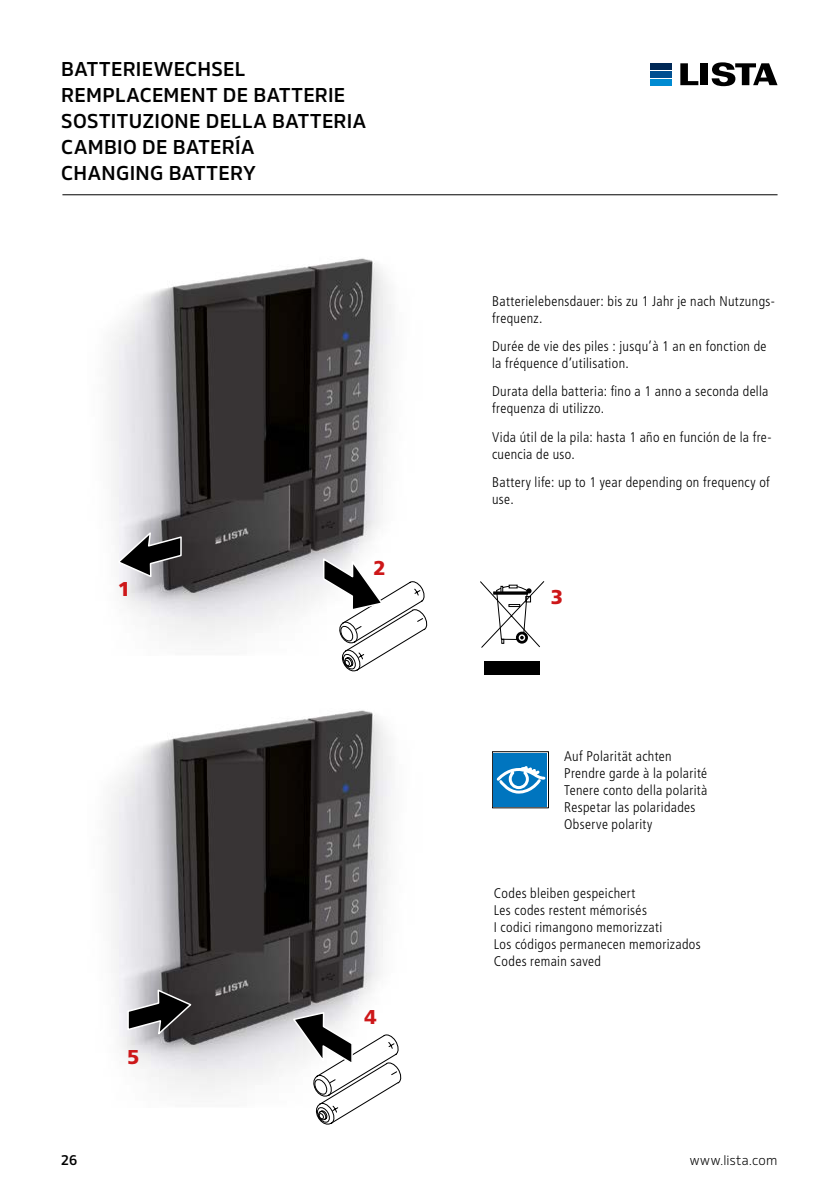
<style>
.page{position:relative;width:840px;height:1191px;background:#fff}
.page>*{position:absolute;margin:0;border:0;box-sizing:border-box;transform-origin:0 0}
.t1{font:600 20px/26px "Rleud";letter-spacing:.015em;color:#000}
.t2{font:900 20px "Frutiger LT Std";color:#cd1719}
.t3{font:300 condensed 14px/17px "Frutiger LT Std";letter-spacing:.025em;color:#000}
.t4{font:300 14px "Rleud";letter-spacing:.025em;color:#000}
.t5{font:600 14px "Rleud";color:#000}
</style>
<div class="page">
<hr style="left:62px;top:194px;width:715px;height:1px;background:#000">
<div style="left:650px;top:63px;width:22px;height:7px;background:#002856"></div>
<div style="left:650px;top:71px;width:22px;height:6px;background:#004f91"></div>
<div style="left:650px;top:79px;width:22px;height:6px;background:#008bd2"></div>
<svg style="left:680px;top:63px;width:18px;height:22px"></svg>
<div style="left:700px;top:63px;width:7px;height:22px;background:#000"></div>
<svg style="left:711px;top:62px;width:66px;height:24px"></svg>
<img style="left:109px;top:258px;width:282px;height:381px">
<img style="left:109px;top:710px;width:293px;height:381px">
<svg style="left:126px;top:988px;width:67px;height:49px;background:#605f61"></svg>
<div style="left:492px;top:751px;width:56px;height:57px;border:1px solid #000"></div>
<div style="left:493px;top:753px;width:53px;height:53px;background:#0075bf"></div>
<svg style="left:496px;top:766px;width:50px;height:28px"></svg>
<div style="left:483px;top:661px;width:56px;height:14px;background:#000"></div>
<svg style="left:480px;top:581px;width:64px;height:67px"></svg>
<svg style="left:116px;top:529px;width:67px;height:50px"></svg>
<svg style="left:321px;top:557px;width:106px;height:115px"></svg>
<svg style="left:291px;top:1010px;width:110px;height:115px"></svg>
<h1 class="t1" style="left:61px;top:56px;width:306px">BATTERIEWECHSEL<br>REMPLACEMENT DE BATTERIE<br>SOSTITUZIONE DELLA BATTERIA<br>CAMBIO DE BATERÍA<br>CHANGING BATTERY</h1>
<h1 class="t2" style="left:118px;top:577px;width:14px">1</h1>
<h1 class="t2" style="left:373px;top:556px;width:14px">2</h1>
<h1 class="t2" style="left:127px;top:1045px;width:14px">5</h1>
<h1 class="t2" style="left:364px;top:1005px;width:14px">4</h1>
<p class="t3" style="left:492px;top:292px;width:284px">Batterielebensdauer: bis zu 1 Jahr je nach Nutzungs&shy;frequenz.</p>
<p class="t3" style="left:492px;top:338px;width:276px">Durée de vie des piles : jusqu’à 1 an en fonction de la fréquence d’utilisation.</p>
<p class="t3" style="left:492px;top:383px;width:278px">Durata della batteria: fino a 1 anno a seconda della frequenza di utilizzo.</p>
<p class="t3" style="left:492px;top:428px;width:281px">Vida útil de la pila: hasta 1 año en función de la fre&shy;cuencia de uso.</p>
<p class="t3" style="left:492px;top:474px;width:279px">Battery life: up to 1 year depending on frequency of use.</p>
<h1 class="t2" style="left:550px;top:585px;width:14px">3</h1>
<p class="t3" style="left:564px;top:748px;width:145px">Auf Polarität achten<br>Prendre garde à la polarité<br>Tenere conto della polarità<br>Respetar las polaridades<br>Observe polarity</p>
<p class="t3" style="left:493px;top:884px;width:208px">Codes bleiben gespeichert<br>Les codes restent mémorisés<br>I codici rimangono memorizzati<br>Los códigos permanecen memorizados<br>Codes remain saved</p>
<p class="t5" style="left:61px;top:1150px;width:18px">26</p>
<p class="t4" style="left:689px;top:1150px;width:89px">www.lista.com</p>
</div>
